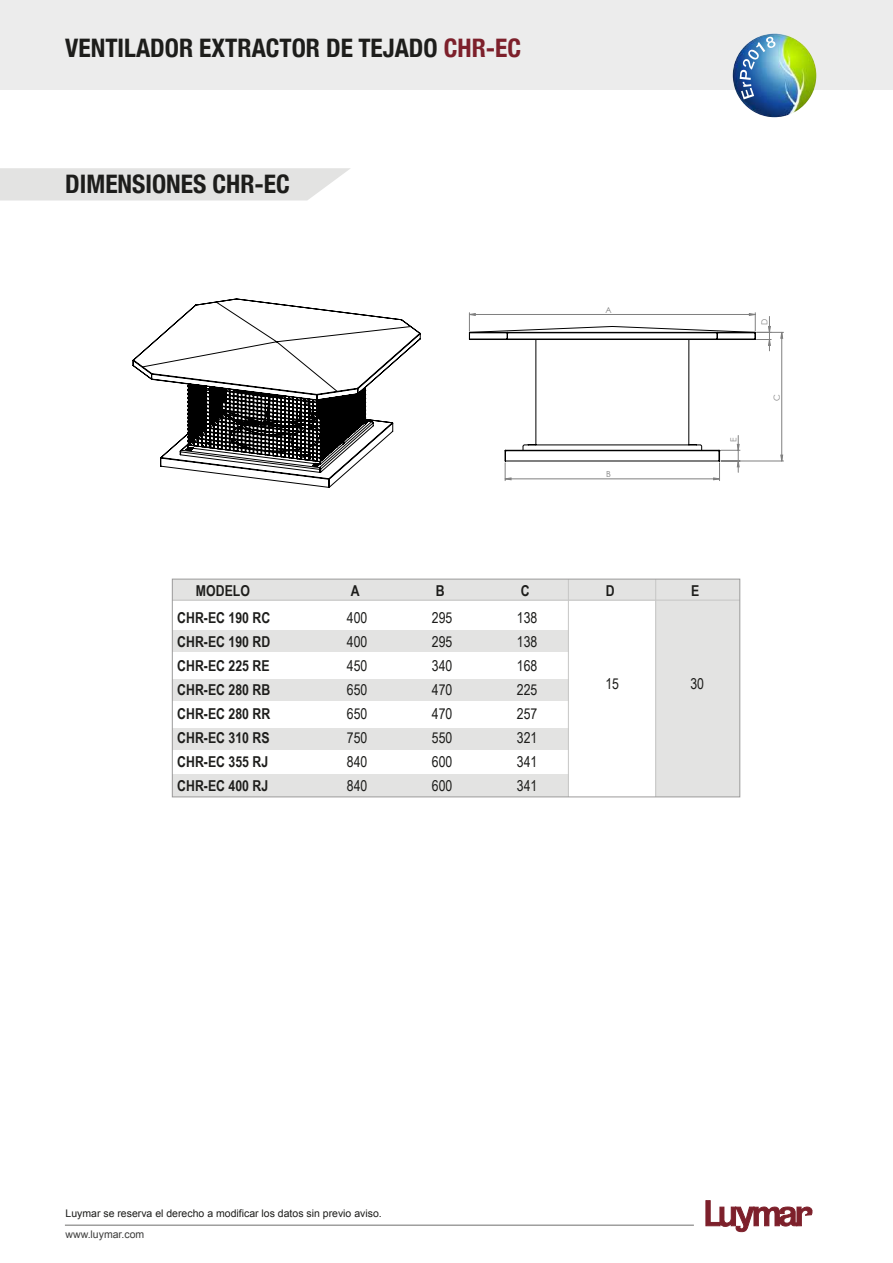
<style>
.page{position:relative;width:893px;height:1263px;background:#fff}
.page>*{position:absolute;margin:0;border:0;box-sizing:border-box;transform-origin:0 0}
.t1{font:700 condensed 25.5px "Helvetica Neue";color:#1d1d1b}
.t2{font:700 15px/24px "Arial Narrow";color:#1d1d1b;text-align:center}
.t3{font:15px/24px "Arial Narrow";color:#1d1d1b;text-align:justify}
.t4{font:10.5px "Arial";color:#1d1d1b}
.t5{font:10.5px "Arial";color:#3c3c3b}
.t6{font:8.4px "Century Gothic";color:#808080}
.s1{color:#7d202b}
</style>
<div class="page">
<div style="left:0;top:0;width:893px;height:89px;background:#ececec"></div>
<div style="left:0;top:168px;width:350px;height:32px;background:#e3e3e2"></div>
<svg style="left:469px;top:313px;width:314px;height:168px"></svg>
<svg style="left:133px;top:298px;width:288px;height:190px"></svg>
<svg style="left:706px;top:1200px;width:107px;height:32px"></svg>
<hr style="left:65px;top:1225px;width:629px;height:1px;background:#6f6f6e">
<div style="left:655px;top:599px;width:85px;height:198px;background:#e3e3e2"></div>
<div style="left:172px;top:680px;width:397px;height:21px;background:#e3e3e2"></div>
<div style="left:172px;top:728px;width:397px;height:21px;background:#e3e3e2"></div>
<div style="left:172px;top:774px;width:397px;height:23px;background:#e3e3e2"></div>
<div style="left:172px;top:630px;width:397px;height:22px;background:#e3e3e2"></div>
<div style="left:172px;top:579px;width:568px;height:21px;background:#e3e3e2"></div>
<hr style="left:568px;top:579px;width:1px;height:218px;background:#c6c6c5">
<hr style="left:655px;top:579px;width:1px;height:218px;background:#c6c6c5">
<hr style="left:172px;top:600px;width:568px;height:1px;background:#c6c6c5">
<div style="left:172px;top:579px;width:568px;height:218px;border:1px solid #9c9b9b"></div>
<img style="left:733px;top:34px;width:83px;height:83px;border-radius:42px">
<svg style="left:740px;top:36px;width:36px;height:63px"></svg>
<h1 class="t1" style="left:65px;top:27px;width:457px">VENTILADOR EXTRACTOR DE TEJADO <span class="s1">CHR-EC</span></h1>
<h1 class="t1" style="left:65px;top:163px;width:226px">DIMENSIONES CHR-EC</h1>
<p class="t2" style="left:177px;top:576px;width:94px;line-height:27.3px">MODELO<br>CHR-EC 190 RC</p>
<p class="t2" style="left:177px;top:629px;width:94px;text-align:left">CHR-EC 190 RD<br>CHR-EC 225 RE<br>CHR-EC 280 RB<br>CHR-EC 280 RR<br>CHR-EC 310 RS<br>CHR-EC 355 RJ<br>CHR-EC 400 RJ</p>
<p class="t6" style="left:605px;top:304px;width:8px">A</p>
<p class="t6" style="left:606px;top:468px;width:6px">B</p>
<p class="t6" style="left:759px;top:325px;width:8px;rotate:-90deg">D</p>
<p class="t6" style="left:727px;top:442px;width:6px;rotate:-90deg">E</p>
<p class="t6" style="left:771px;top:401px;width:8px;rotate:-90deg">C</p>
<p class="t2" style="left:351px;top:578px;width:10px">A</p>
<p class="t2" style="left:436px;top:578px;width:10px">B</p>
<p class="t2" style="left:521px;top:578px;width:10px">C</p>
<p class="t2" style="left:606px;top:578px;width:10px">D</p>
<p class="t2" style="left:691px;top:578px;width:10px">E</p>
<p class="t3" style="left:347px;top:605px;width:22px">400<br>400<br>450<br>650<br>650<br>750<br>840<br>840</p>
<p class="t3" style="left:432px;top:605px;width:22px">295<br>295<br>340<br>470<br>470<br>550<br>600<br>600</p>
<p class="t3" style="left:517px;top:605px;width:22px">138<br>138<br>168<br>225<br>257<br>321<br>341<br>341</p>
<p class="t3" style="left:605px;top:671px;width:15px">15</p>
<p class="t3" style="left:690px;top:671px;width:15px">30</p>
<p class="t4" style="left:66px;top:1207px;width:318px">Luymar se reserva el derecho a modificar los datos sin previo aviso.</p>
<p class="t5" style="left:66px;top:1228px;width:80px">www.luymar.com</p>
</div>
